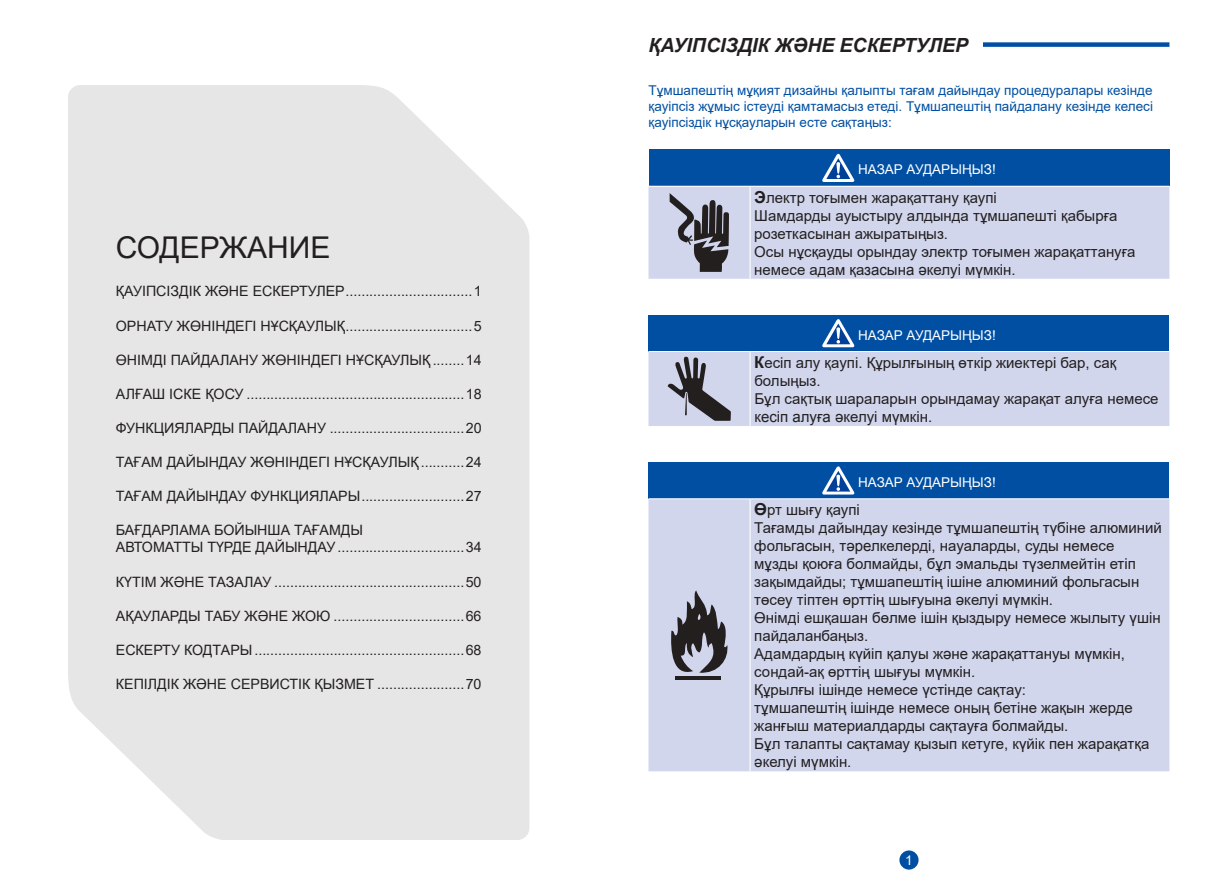
<style>
.page{position:relative;width:1212px;height:893px;background:#fff}
.page>*{position:absolute;margin:0;border:0;box-sizing:border-box;transform-origin:0 0}
.t1{font:30px "Arial";color:#231f20}
.t2{font:italic 700 19.5px "Arial";color:#231f20}
.t3{font:15px/18px "Arial";color:#231f20}
.t4{font:14.25px/17.1px "Arial";color:#231f20}
.t5{font:13.5px/16.2px "Arial";color:#004fa3;text-align:justify}
.t6{font:13.5px "Arial";color:#fff}
.s1{font-style:inherit}
.s2{font-weight:700;font-size:16.5px}
</style>
<div class="page">
<div style="left:899px;top:850px;width:19px;height:20px;background:#004fa3;border-radius:50%"></div>
<div style="left:68px;top:85px;width:461px;height:755px;background:#e6e6e6"></div>
<div style="left:657px;top:42px;width:512px;height:5px;background:#004fa3"></div>
<div style="left:648px;top:37px;width:335px;height:15px;background:#fff"></div>
<div style="left:648px;top:149px;width:521px;height:37px;background:#004fa3"></div>
<div style="left:648px;top:187px;width:521px;height:92px;background:#d1d6ed"></div>
<hr style="left:750px;top:187px;width:1px;height:92px;background:#fff">
<svg style="left:822px;top:153px;width:33px;height:29px"></svg>
<svg style="left:670px;top:193px;width:59px;height:79px;background:#838390"></svg>
<div style="left:648px;top:315px;width:521px;height:36px;background:#004fa3"></div>
<svg style="left:648px;top:319px;width:521px;height:107px"></svg>
<div style="left:648px;top:462px;width:521px;height:37px;background:#004fa3"></div>
<div style="left:648px;top:499px;width:521px;height:272px;background:#d1d6ed"></div>
<hr style="left:648px;top:498px;width:102px;height:1px;background:#fff">
<hr style="left:750px;top:498px;width:419px;height:1px;background:#fff">
<hr style="left:750px;top:499px;width:1px;height:272px;background:#fff">
<svg style="left:822px;top:466px;width:33px;height:28px"></svg>
<svg style="left:670px;top:590px;width:59px;height:87px;background:#80808d"></svg>
<hr style="left:675px;top:676px;width:45px;height:4px;background:#241f1f">
<h1 class="t1" style="left:116px;top:227px;width:216px">СОДЕРЖАНИЕ</h1>
<p class="t4" style="left:116px;top:283px;width:367px">ҚА<span class="s1">УІПСІЗДІК ЖӘНЕ ЕСКЕР</span>ТУЛЕР................................1</p>
<p class="t4" style="left:116px;top:317px;width:367px">ОРНАТУ ЖӨНІНДЕГІ НҰСҚАУЛЫҚ................................5</p>
<p class="t4" style="left:116px;top:351px;width:367px">ӨНІМДІ ПАЙДАЛАНУ ЖӨНІНДЕГІ НҰСҚАУЛЫҚ ........14</p>
<p class="t4" style="left:116px;top:385px;width:367px">АЛҒАШ ІСКЕ ҚОСУ .......................................................18</p>
<p class="t4" style="left:116px;top:419px;width:367px">ФУНКЦИЯЛАРДЫ ПАЙДАЛАНУ ..................................20</p>
<p class="t4" style="left:116px;top:453px;width:367px">ТАҒАМ ДАЙЫНДАУ ЖӨНІНДЕГІ НҰСҚАУЛЫҚ ...........24</p>
<p class="t4" style="left:116px;top:487px;width:367px">ТАҒАМ ДАЙЫНДАУ ФУНКЦИЯЛАРЫ..........................27</p>
<p class="t4" style="left:116px;top:522px;width:367px">БАҒДАРЛАМА БОЙЫНША ТАҒАМДЫ<br>АВТОМАТТЫ ТҮРДЕ ДАЙЫНДАУ................................34</p>
<p class="t4" style="left:116px;top:573px;width:367px"><span class="s1">КҮТІМ ЖӘНЕ Т</span>АЗАЛАУ ................................................50</p>
<p class="t4" style="left:116px;top:607px;width:367px">АҚАУЛАРДЫ ТАБ<span class="s1">У ЖӘНЕ Ж</span>ОЮ .................................66</p>
<p class="t4" style="left:116px;top:641px;width:367px">ЕСКЕРТУ КОДТАРЫ.....................................................68</p>
<p class="t4" style="left:116px;top:675px;width:367px"><span class="s1">КЕПІЛДІК ЖӘНЕ СЕРВИС</span>ТІК ҚЫЗМЕТ ......................70</p>
<h2 class="t2" style="left:648px;top:32px;width:321px">ҚАУІПСІЗДІК ЖӘНЕ ЕСКЕРТУЛЕР</h2>
<p class="t5" style="left:648px;top:82px;width:506px">Тұмшапештің мұқият дизайны қалыпты тағам дайындау процедуралары кезінде қауіпсіз жұмыс істеуді қамтамасыз етеді. Тұмшапештің пайдалану кезінде келесі қауіпсіздік нұсқауларын есте сақтаңыз:</p>
<p class="t6" style="left:858px;top:160px;width:139px">НАЗАР АУДАРЫҢЫЗ!</p>
<p class="t3" style="left:754px;top:188px;width:383px"><span class="s2">Э</span>лектр тоғымен жарақаттану қаупі<br>Шамдарды ауыстыру алдында тұмшапешті қабырға розеткасынан ажыратыңыз.<br>Осы нұсқауды орындау электр тоғымен жарақаттануға немесе адам қа<span class="s1">засына әк</span>елуі мүмкін.</p>
<p class="t6" style="left:858px;top:326px;width:139px">НАЗАР АУДАРЫҢЫЗ!</p>
<p class="t3" style="left:754px;top:353px;width:406px"><span class="s2">К</span>есіп алу қаупі. Құрылғының өткір жиектері бар, сақ болыңыз.<br>Бұл сақтық шараларын орындамау жарақат алуға немесе к<span class="s1">есіп алуға әк</span>елуі мүмкін.</p>
<p class="t6" style="left:858px;top:473px;width:139px">НАЗАР АУДАРЫҢЫЗ!</p>
<p class="t3" style="left:754px;top:501px;width:409px"><span class="s2">Ө</span>рт шығу қаупі<br>Тағамды дайындау кезінде тұмшапештің түбіне алюминий фольг<span class="s1">асын, тәре</span>лкелерді, науаларды, суды немесе мұзды қоюға болмайды, бұл эмальды түзелмейтін етіп зақымдайды; тұмшапештің ішіне алюминий фольгасын төсеу тіптен өр<span class="s1">ттің шығуына әк</span>елуі мүмкін.<br>Өнімді ешқашан бөлме ішін қыздыру немесе жылыту үшін пайдаланбаңыз.<br>Адамдар<span class="s1">дың күйіп қалуы және жарақа</span>ттануы мүмкін, сондай-ақ өрттің шығуы мүмкін.<br>Құрылғы ішінде немесе үстінде сақтау:<br>тұмшапештің ішінде немесе оның бетіне жақын жерде жанғыш материалдарды сақтауға болмайды.<br>Бұл талапты сақтамау қызып кетуге, күйік пен жарақатқа <span class="s1">әк</span>елуі мүмкін.</p>
<p class="t6" style="left:905px;top:851px;width:9px">1</p>
</div>
